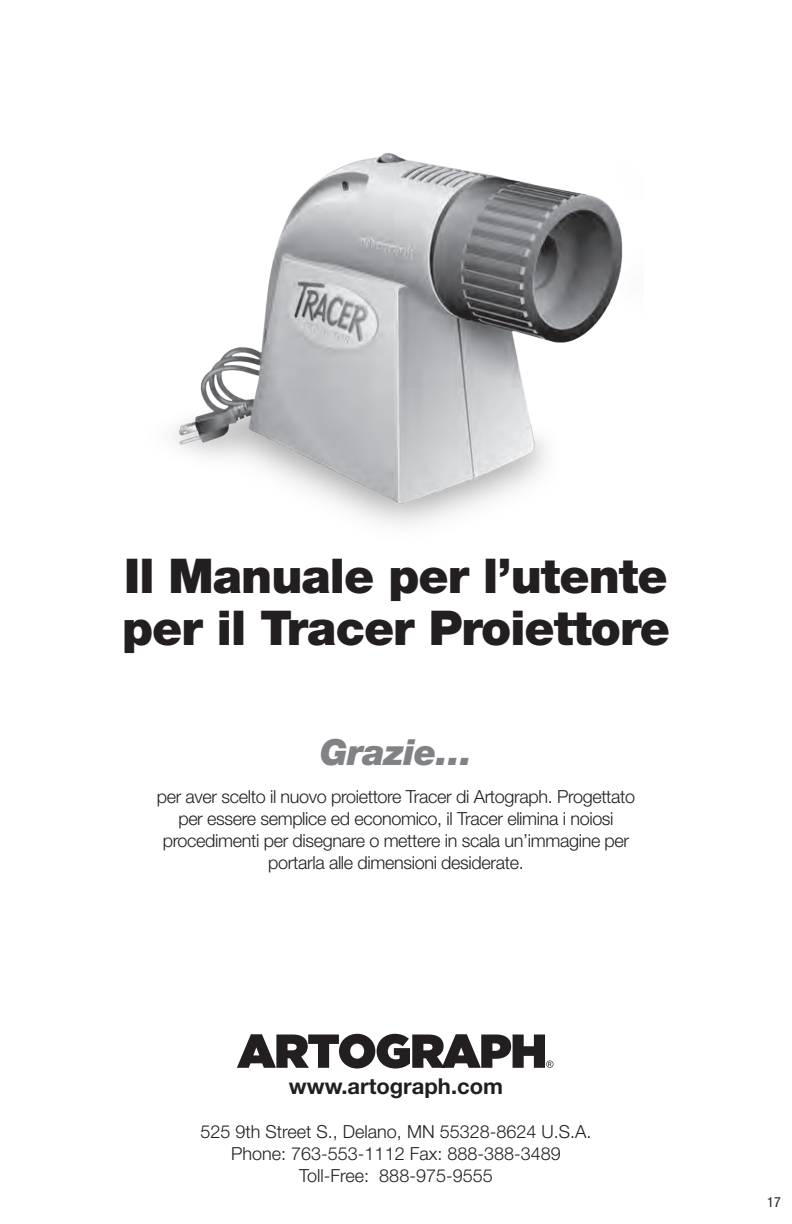
<style>
.page{position:relative;width:792px;height:1224px;background:#fff}
.page>*{position:absolute;margin:0;border:0;box-sizing:border-box;transform-origin:0 0}
.t1{font:900 48px/52px "Helvetica Neue";letter-spacing:-.02em;color:#231f20}
.t2{font:italic 900 36px "Helvetica Neue";letter-spacing:-.02em;color:#808285}
.t3{font:700 22px "Helvetica Neue";color:#231f20}
.t4{font:300 18px/22px "Helvetica Neue";letter-spacing:-.02em;color:#231f20;text-align:center}
.t5{font:300 18px/22px "Helvetica Neue";color:#231f20;text-align:center}
.t6{font:condensed 14px "Helvetica Neue";color:#231f20}
</style>
<div class="page">
<svg style="left:237px;top:1034px;width:316px;height:35px"></svg>
<img style="left:172px;top:153px;width:451px;height:372px">
<h1 class="t1" style="left:122px;top:550px;width:549px">Il Manuale per l’utente per il Tracer Proiettore</h1>
<h2 class="t2" style="left:320px;top:730px;width:154px">Grazie…</h2>
<p class="t4" style="left:157px;top:785px;width:480px">per aver scelto il nuovo proiettore Tracer di Artograph. Progettato per essere semplice ed economico, il Tracer elimina i noiosi procedimenti per disegnare o mettere in scala un’immagine per portarla alle dimensioni desiderate.</p>
<p class="t3" style="left:289px;top:1073px;width:216px">www.artograph.com</p>
<p class="t5" style="left:201px;top:1120px;width:392px">525 9th Street S., Delano, MN 55328-8624 U.S.A.<br>Phone: 763-553-1112 Fax: 888-388-3489<br>Toll-Free: 888-975-9555</p>
<p class="t6" style="left:767px;top:1194px;width:15px">17</p>
</div>
